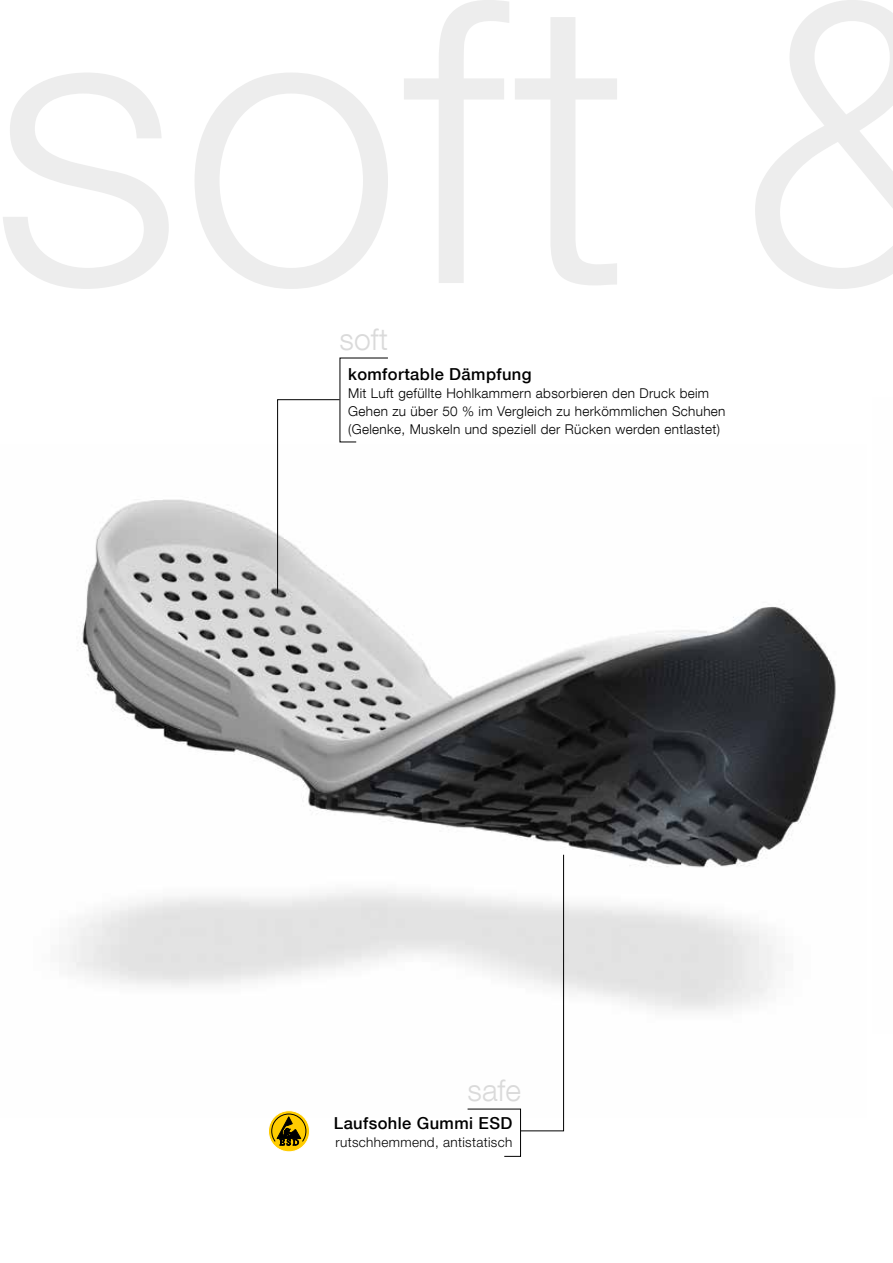
<style>
.page{position:relative;width:893px;height:1263px;background:#fff}
.page>*{position:absolute;margin:0;border:0;box-sizing:border-box;transform-origin:0 0}
.t1{font:300 30px "Helvetica Neue LT Com";color:#dadada}
.t2{font:500 16.5px "Helvetica Neue LT Com";letter-spacing:.025em;color:#000}
.t3{font:300 13.5px/18px "Helvetica Neue LT Com";letter-spacing:.025em;color:#000}
.t4{font:300 13.5px "Helvetica Neue LT";letter-spacing:.025em;color:#000}
</style>
<div class="page">
<img style="left:69px;top:499px;width:767px;height:619px">
<svg style="left:467px;top:854px;width:97px;height:303px"></svg>
<svg style="left:277px;top:357px;width:112px;height:237px"></svg>
<svg style="left:268px;top:1111px;width:42px;height:41px"></svg>
<div style="left:268px;top:1110px;width:42px;height:42px;border:1px solid #fff;border-radius:50%"></div>
<svg style="left:271px;top:1113px;width:36px;height:32px"></svg>
<h1 class="t1" style="left:340px;top:321px;width:50px">soft</h1>
<p class="t2" style="left:348px;top:364px;width:185px">komfortable Dämpfung</p>
<p class="t3" style="left:348px;top:384px;width:379px">Mit Luft gefüllte Hohlkammern absorbieren den Druck beim<br>Gehen zu über 50 % im Vergleich zu herkömmlichen Schuhen (Gelenke, Muskeln und speziell der Rücken werden entlastet)</p>
<h1 class="t1" style="left:468px;top:1071px;width:55px">safe</h1>
<p class="t2" style="left:334px;top:1113px;width:180px">Laufsohle Gummi ESD</p>
<p class="t4" style="left:336px;top:1134px;width:178px">rutschhemmend, antistatisch</p>
</div>
